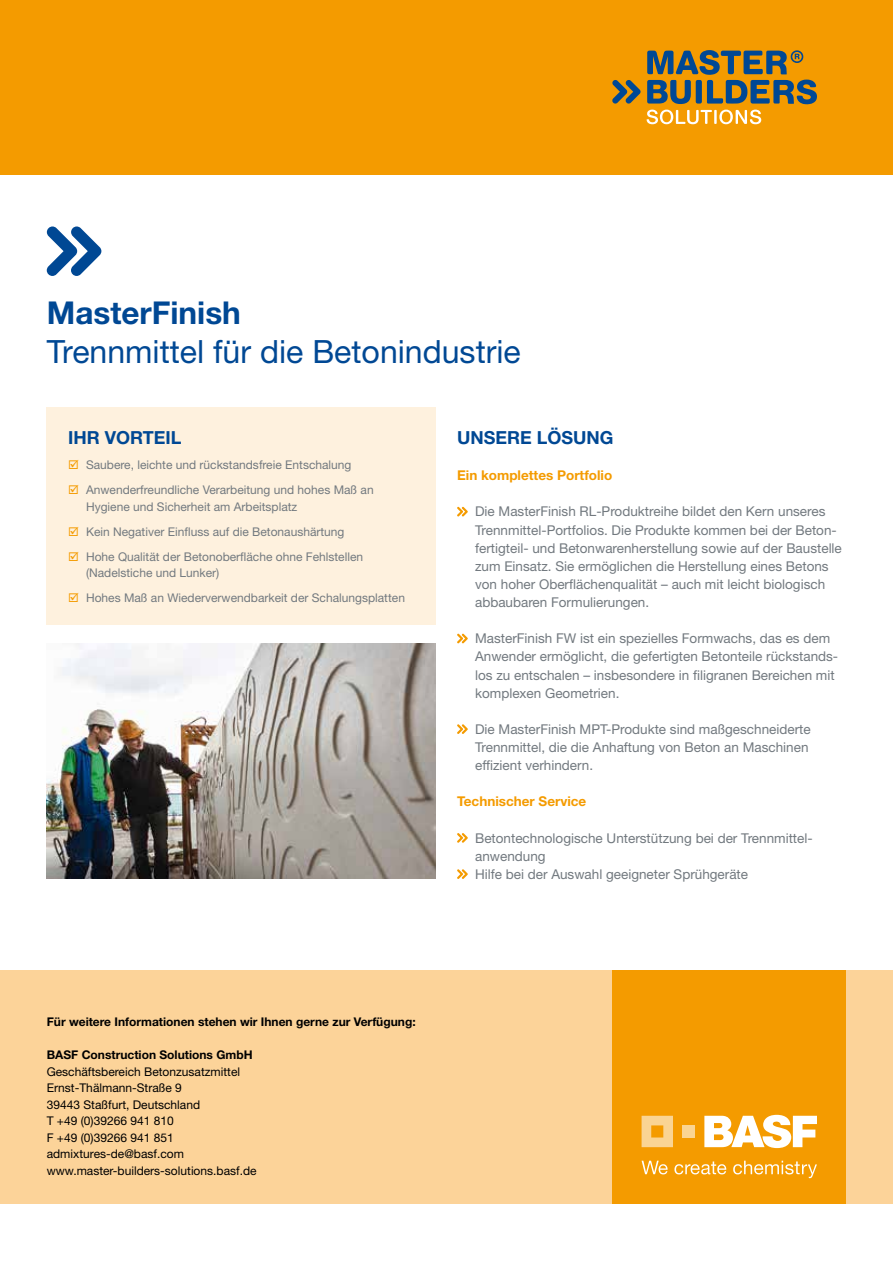
<style>
.page{position:relative;width:893px;height:1263px;background:#fff}
.page>*{position:absolute;margin:0;border:0;box-sizing:border-box;transform-origin:0 0}
.t1{font:32.1px "Helvetica Neue LT Std";color:#004894}
.t2{font:700 31.5px "Helvetica Neue LT Std";color:#004894}
.t3{font:700 18px "Helvetica Neue LT Std";color:#004894}
.t4{font:13.5px/18.1px "Helvetica Neue LT Std";color:#72797f}
.t5{font:700 13.5px "Helvetica Neue LT Std";color:#f49b00}
.t6{font:12px/16.5px "Helvetica Neue LT Std";color:#72797f}
.t7{font:12px/16.5px "Helvetica Neue LT Std";color:#000}
.t8{font:700 12px "Helvetica Neue LT Std";color:#000}
.s1{color:#f49b00}
</style>
<div class="page">
<div style="left:0;top:0;width:893px;height:174px;background:#f49b00"></div>
<svg style="left:612px;top:50px;width:205px;height:74px"></svg>
<div style="left:0;top:969px;width:893px;height:234px;background:#fcd399"></div>
<div style="left:612px;top:969px;width:234px;height:234px;background:#f49b00"></div>
<svg style="left:642px;top:1116px;width:31px;height:31px"></svg>
<div style="left:683px;top:1125px;width:12px;height:12px;background:#fad493"></div>
<svg style="left:704px;top:1115px;width:113px;height:33px"></svg>
<svg style="left:642px;top:1161px;width:26px;height:13px"></svg>
<svg style="left:674px;top:1161px;width:52px;height:13px"></svg>
<svg style="left:733px;top:1161px;width:84px;height:17px"></svg>
<svg style="left:47px;top:226px;width:54px;height:50px"></svg>
<img style="left:47px;top:643px;width:389px;height:236px">
<svg style="left:457px;top:507px;width:11px;height:9px"></svg>
<svg style="left:457px;top:634px;width:11px;height:9px"></svg>
<svg style="left:457px;top:724px;width:11px;height:10px"></svg>
<svg style="left:457px;top:833px;width:11px;height:10px"></svg>
<svg style="left:457px;top:869px;width:11px;height:10px"></svg>
<div style="left:47px;top:408px;width:389px;height:217px;background:#fef1de"></div>
<h2 class="t2" style="left:47px;top:294px;width:196px">MasterFinish</h2>
<h1 class="t1" style="left:47px;top:332px;width:475px">Trennmittel für die Betonindustrie</h1>
<h3 class="t3" style="left:68px;top:426px;width:115px">IHR VORTEIL</h3>
<p class="t6" style="left:68px;top:456px;width:285px"><span class="s1">☑</span> Saubere, leichte und rückstandsfreie Entschalung</p>
<p class="t6" style="left:86px;top:481px;width:289px;text-indent:-18px"><span class="s1">☑</span> Anwenderfreundliche Verarbeitung und hohes Maß an<br>Hygiene und Sicherheit am Arbeitsplatz</p>
<p class="t6" style="left:68px;top:523px;width:278px"><span class="s1">☑</span> Kein Negativer Einfluss auf die Betonaushärtung</p>
<p class="t6" style="left:86px;top:548px;width:279px;text-indent:-18px"><span class="s1">☑</span> Hohe Qualität der Betonoberfläche ohne Fehlstellen (Nadelstiche und Lunker)</p>
<p class="t6" style="left:68px;top:589px;width:338px"><span class="s1">☑</span> Hohes Maß an Wiederverwendbarkeit der Schalungsplatten</p>
<h3 class="t3" style="left:457px;top:426px;width:158px">UNSERE LÖSUNG</h3>
<p class="t5" style="left:457px;top:467px;width:157px">Ein komplettes Portfolio</p>
<p class="t4" style="left:475px;top:502px;width:368px">Die MasterFinish RL-Produktreihe bildet den Kern unseres Trennmittel-Portfolios. Die Produkte kommen bei der Beton&shy;fertigteil- und Betonwarenherstellung sowie auf der Baustelle zum Einsatz. Sie ermöglichen die Herstellung eines Betons von hoher Oberflächenqualität – auch mit leicht biologisch abbaubaren Formulierungen.</p>
<p class="t4" style="left:475px;top:629px;width:365px">MasterFinish FW ist ein spezielles Formwachs, das es dem Anwender ermöglicht, die gefertigten Betonteile rückstands&shy;los zu entschalen – insbesondere in filigranen Bereichen mit komplexen Geometrien.</p>
<p class="t4" style="left:475px;top:720px;width:337px">Die MasterFinish MPT-Produkte sind maßgeschneiderte<br>Trennmittel, die die Anhaftung von Beton an Maschinen effizient verhindern.</p>
<p class="t5" style="left:457px;top:793px;width:131px">Technischer Service</p>
<p class="t4" style="left:475px;top:829px;width:339px">Betontechnologische Unterstützung bei der Trennmittel&shy;anwendung<br>Hilfe bei der Auswahl geeigneter Sprühgeräte</p>
<p class="t8" style="left:47px;top:1014px;width:370px">Für weitere Informationen stehen wir Ihnen gerne zur Verfügung:</p>
<p class="t8" style="left:47px;top:1047px;width:207px">BASF Construction Solutions GmbH</p>
<p class="t7" style="left:47px;top:1063px;width:211px">Geschäftsbereich Betonzusatzmittel<br>Ernst-Thälmann-Straße 9<br>39443 Staßfurt, Deutschland<br>T +49 (0)39266 941 810<br>F +49 (0)39266 941 851 admixtures-de@basf.com www.master-builders-solutions.basf.de</p>
</div>
